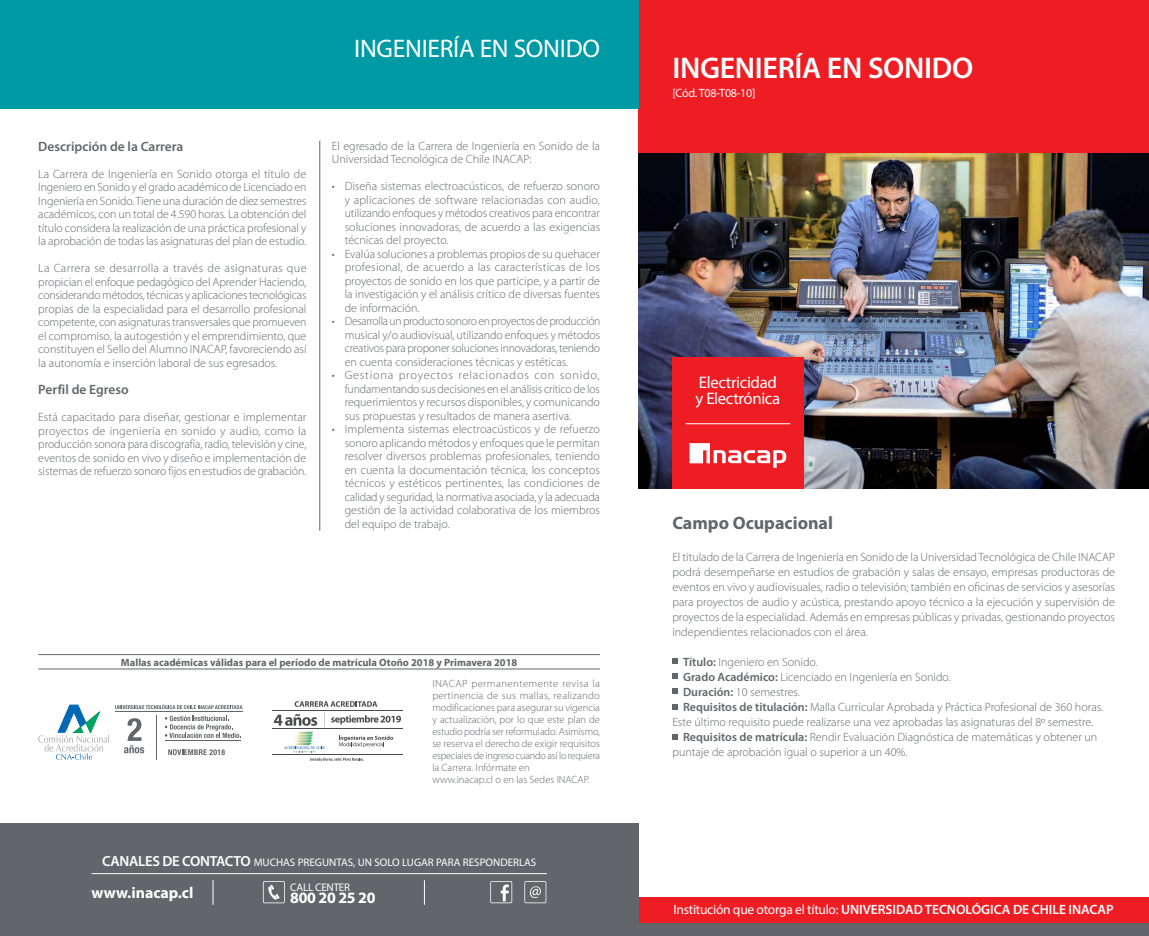
<style>
.page{position:relative;width:1149px;height:936px;background:#fff}
.page>*{position:absolute;margin:0;border:0;box-sizing:border-box;transform-origin:0 0}
.Carrera_Tapa{font:600 30px "Myriad Pro";letter-spacing:-.01em;color:#fff}
.Carrera_Tapa-2{font:25.5px "Myriad Pro";letter-spacing:-.01em;color:#fff}
.Campo_Ocupacional_Ti{font:700 18px "Myriad Pro";color:#63656a}
.Area{font:16.8px "Myriad Pro";letter-spacing:-.02em;color:#fff}
.t1{font:700 15.9px "Myriad Pro";letter-spacing:-.02em;color:#fff}
.Campo_Ocupacional_Ti-2{font:700 15.75px "Myriad Pro";color:#fff}
.Detalles_Tapa{font:600 13.5px "Myriad Pro";color:#fff}
.Descripcion_Carreras{font:600 13.5px "Myriad Pro";color:#63656a}
.Descripcion_Carreras-2{font:300 12px/13.5px "Myriad Pro";color:#63656a;text-align:justify}
.Campo_Ocupacional{font:300 12px/15px "Myriad Pro";color:#63656a;text-align:justify}
.Detalles_Tapa-2{font:300 12px/15px "Myriad Pro";color:#63656a}
.Mencion_Tapa{font:12px "Myriad Pro";letter-spacing:-.02em;color:#fff}
.t2{font:11.1px "Myriad Pro";letter-spacing:-.02em;color:#fff}
.t3{font:10.95px "Myriad Pro";color:#fff}
.Descripcion_Carreras-3{font:300 10.5px/12px "Myriad Pro";color:#63656a;text-align:justify}
.Descripcion_Carreras-4{font:700 10.5px "Myriad Pro";color:#63656a}
.s1{font-weight:600;font-size:14.7px}
.s2{font-weight:600}
.s3{font-weight:400}
</style>
<div class="page">
<hr style="left:271px;top:710px;width:131px;height:1px;background:#4b4c4d">
<hr style="left:271px;top:728px;width:131px;height:1px;background:#4b4c4d">
<hr style="left:271px;top:754px;width:131px;height:1px;background:#4b4c4d">
<svg style="left:294px;top:701px;width:83px;height:5px"></svg>
<svg style="left:324px;top:712px;width:1px;height:15px"></svg>
<svg style="left:274px;top:714px;width:43px;height:11px"></svg>
<svg style="left:331px;top:715px;width:70px;height:9px"></svg>
<img style="left:296px;top:731px;width:17px;height:4px">
<svg style="left:284px;top:735px;width:109px;height:26px"></svg>
<svg style="left:672px;top:658px;width:5px;height:6px"></svg>
<svg style="left:672px;top:673px;width:5px;height:6px"></svg>
<svg style="left:672px;top:688px;width:5px;height:6px"></svg>
<svg style="left:672px;top:704px;width:5px;height:5px"></svg>
<svg style="left:672px;top:734px;width:5px;height:5px"></svg>
<img style="left:638px;top:153px;width:510px;height:335px">
<div style="left:638px;top:0;width:510px;height:153px;background:#ee1d23"></div>
<div style="left:638px;top:897px;width:510px;height:38px;background:#ee1d23"></div>
<div style="left:672px;top:357px;width:131px;height:131px;background:#ee1d23"></div>
<hr style="left:685px;top:423px;width:105px;height:1px;background:#fff">
<svg style="left:689px;top:443px;width:97px;height:25px"></svg>
<div style="left:0;top:0;width:638px;height:108px;background:#009aa5"></div>
<hr style="left:319px;top:141px;width:1px;height:389px;background:#63656a">
<svg style="left:38px;top:704px;width:71px;height:55px"></svg>
<svg style="left:165px;top:715px;width:76px;height:23px"></svg>
<hr style="left:165px;top:740px;width:75px;height:1px;background:#63656a">
<svg style="left:168px;top:749px;width:57px;height:6px"></svg>
<svg style="left:115px;top:704px;width:127px;height:5px"></svg>
<svg style="left:124px;top:718px;width:20px;height:35px"></svg>
<hr style="left:115px;top:710px;width:127px;height:1px;background:#63656a">
<hr style="left:156px;top:715px;width:1px;height:44px;background:#63656a">
<hr style="left:38px;top:668px;width:562px;height:1px;background:#63656a">
<hr style="left:38px;top:654px;width:562px;height:1px;background:#63656a">
<div style="left:0;top:923px;width:1148px;height:12px;background:#63656a"></div>
<div style="left:0;top:823px;width:638px;height:112px;background:#63656a"></div>
<svg style="left:263px;top:881px;width:22px;height:22px"></svg>
<svg style="left:212px;top:880px;width:1px;height:24px"></svg>
<svg style="left:424px;top:880px;width:1px;height:24px"></svg>
<hr style="left:91px;top:873px;width:455px;height:1px;background:#fff">
<svg style="left:490px;top:881px;width:22px;height:22px"></svg>
<svg style="left:524px;top:881px;width:22px;height:22px"></svg>
<p class="Carrera_Tapa-2" style="left:354px;top:33px;width:247px">INGENIERÍA EN SONIDO</p>
<p class="Descripcion_Carreras" style="left:38px;top:138px;width:147px">Descripción de la Carrera</p>
<p class="Descripcion_Carreras-2" style="left:38px;top:167px;width:269px">La Carrera de Ingeniería en Sonido otorga el título de Ingeniero en Sonido y el grado académico de Licenciado en Ingeniería en Sonido. Tiene una duración de diez semestres académicos, con un total de 4.590 horas. La obtención del título considera la realización de una práctica profesional y la aprobación de todas las asignaturas del plan de estudio.</p>
<p class="Descripcion_Carreras-2" style="left:38px;top:261px;width:270px">La Carrera se desarrolla a través de asignaturas que propician el enfoque pedagógico del Aprender Haciendo, considerando métodos, técnicas y aplicaciones tecnológicas propias de la especialidad para el desarrollo profesional competente, con asignaturas transversales que promueven el compromiso, la autogestión y el emprendimiento, que constituyen el Sello del Alumno INACAP, favoreciendo así la autonomía e inserción laboral de sus egresados.</p>
<p class="Descripcion_Carreras" style="left:38px;top:381px;width:92px">Perfil de Egreso</p>
<p class="Descripcion_Carreras-2" style="left:38px;top:410px;width:270px">Está capacitado para diseñar, gestionar e implementar proyectos de ingeniería en sonido y audio, como la producción sonora para discografía, radio, televisión y cine, eventos de sonido en vivo y diseño e implementación de sistemas de refuerzo sonoro fijos en estudios de grabación.</p>
<p class="Descripcion_Carreras-2" style="left:332px;top:139px;width:269px">El egresado de la Carrera de Ingeniería en Sonido de la<br>Universidad Tecnológica de Chile INACAP:</p>
<p class="Descripcion_Carreras-2" style="left:344px;top:179px;width:257px;text-indent:-13px">• Diseña sistemas electroacústicos, de refuerzo sonoro y aplicaciones de software relacionadas con audio, utilizando enfoques y métodos creativos para encontrar soluciones innovadoras, de acuerdo a las exigencias técnicas del proyecto.</p>
<p class="Descripcion_Carreras-2" style="left:344px;top:247px;width:257px;text-indent:-13px">• Evalúa soluciones a problemas propios de su quehacer profesional, de acuerdo a las características de los proyectos de sonido en los que participe, y a partir de la investigación y el análisis crítico de diversas fuentes de información.</p>
<p class="Descripcion_Carreras-2" style="left:344px;top:314px;width:257px;text-indent:-13px">• Desarrolla un producto sonoro en proyectos de producción musical y/o audiovisual, utilizando enfoques y métodos creativos para proponer soluciones innovadoras, teniendo en cuenta consideraciones técnicas y estéticas.</p>
<p class="Descripcion_Carreras-2" style="left:344px;top:368px;width:257px;text-indent:-13px">• Gestiona proyectos relacionados con sonido, fundamentando sus decisiones en el análisis crítico de los requerimientos y recursos disponibles, y comunicando sus propuestas y resultados de manera asertiva.</p>
<p class="Descripcion_Carreras-2" style="left:344px;top:422px;width:257px;text-indent:-13px">• Implementa sistemas electroacústicos y de refuerzo sonoro aplicando métodos y enfoques que le permitan resolver diversos problemas profesionales, teniendo en cuenta la documentación técnica, los conceptos técnicos y estéticos pertinentes, las condiciones de calidad y seguridad, la normativa asociada, y la adecuada gestión de la actividad colaborativa de los miembros del equipo de trabajo.</p>
<p class="Descripcion_Carreras-4" style="left:121px;top:655px;width:398px">Mallas académicas válidas para el período de matrícula Otoño 2018 y Primavera 2018</p>
<p class="Descripcion_Carreras-3" style="left:432px;top:677px;width:169px">INACAP permanentemente revisa la pertinencia de sus mallas, realizando modificaciones para asegurar su vigencia y actualización, por lo que este plan de estudio podría ser reformulado. Asimismo, se reserva el derecho de exigir requisitos especiales de ingreso cuando así lo requiera la Carrera. Infórmate en</p>
<p class="Descripcion_Carreras-3" style="left:432px;top:773px;width:158px">www.inacap.cl o en las Sedes INACAP.</p>
<p class="t3" style="left:102px;top:855px;width:435px"><span class="s1">CANALES DE CONTACTO</span> MUCHAS PREGUNTAS, UN SOLO LUGAR PARA RESPONDERLAS</p>
<p class="Campo_Ocupacional_Ti-2" style="left:91px;top:882px;width:103px">www.inacap.cl</p>
<p class="t2" style="left:290px;top:880px;width:61px">CALL CENTER</p>
<p class="t1" style="left:290px;top:887px;width:87px">800 20 25 20</p>
<p class="Carrera_Tapa" style="left:672px;top:49px;width:302px">INGENIERÍA EN SONIDO</p>
<p class="Mencion_Tapa" style="left:672px;top:86px;width:85px">[Cód. T08-T08-10]</p>
<p class="Area" style="left:698px;top:372px;width:80px">Electricidad</p>
<p class="Area" style="left:695px;top:388px;width:86px">y Electrónica</p>
<p class="Campo_Ocupacional_Ti" style="left:672px;top:511px;width:162px">Campo Ocupacional</p>
<p class="Campo_Ocupacional" style="left:672px;top:549px;width:444px">El titulado de la Carrera de Ingeniería en Sonido de la Universidad Tecnológica de Chile INACAP podrá desempeñarse en estudios de grabación y salas de ensayo, empresas productoras de eventos en vivo y audiovisuales, radio o televisión; también en oficinas de servicios y asesorías para proyectos de audio y acústica, prestando apoyo técnico a la ejecución y supervisión de proyectos de la especialidad. Además en empresas públicas y privadas, gestionando proyectos independientes relacionados con el área.</p>
<p class="Detalles_Tapa-2" style="left:682px;top:654px;width:136px"><span class="s2">Título:</span> Ingeniero en Sonido.</p>
<p class="Detalles_Tapa-2" style="left:682px;top:669px;width:269px"><span class="s2">Grado Académico:</span> Licenciado en Ingeniería en Sonido.</p>
<p class="Detalles_Tapa-2" style="left:682px;top:684px;width:118px"><span class="s2">Duración:</span> 10 semestres.</p>
<p class="Detalles_Tapa-2" style="left:672px;top:699px;width:432px;text-indent:11px"><span class="s2">Requisitos de titulación:</span> Malla Curricular Aprobada y Práctica Profesional de 360 horas.<br>Este último requisito puede realizarse una vez aprobadas las asignaturas del 8º semestre.</p>
<p class="Detalles_Tapa-2" style="left:672px;top:729px;width:426px;text-indent:11px"><span class="s2">Requisitos de matrícula:</span> Rendir Evaluación Diagnóstica de matemáticas y obtener un puntaje de aprobación igual o superior a un 40%.</p>
<p class="Detalles_Tapa" style="left:673px;top:901px;width:441px"><span class="s3">Institución que otorga el título:</span> UNIVERSIDAD TECNOLÓGICA DE CHILE INACAP</p>
</div>
